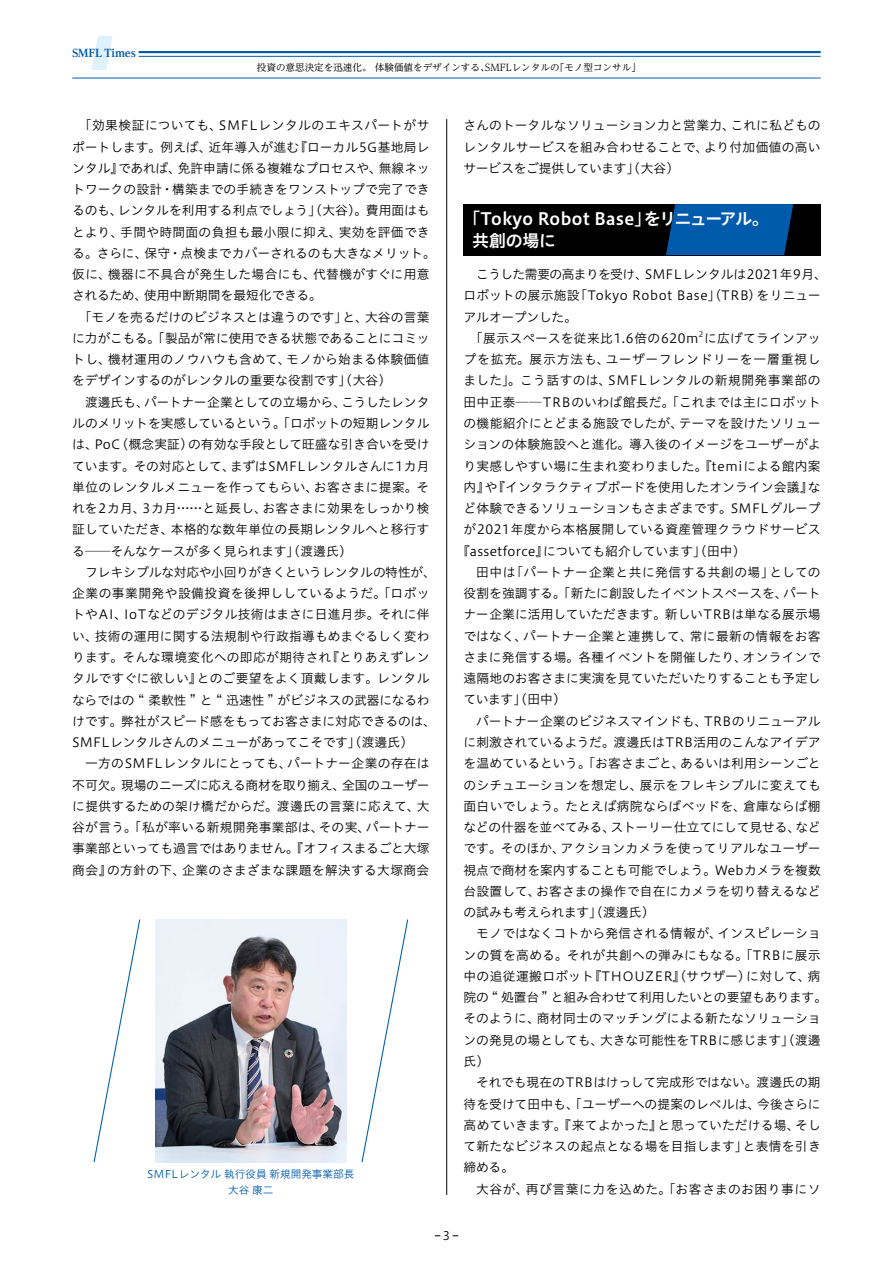
<style>
.page{position:relative;width:893px;height:1263px;background:#fff}
.page>*{position:absolute;margin:0;border:0;box-sizing:border-box;transform-origin:0 0}
.t1{font:16.95px/21.3px "Hiragino UD Sans Std N W6";color:#fff}
.t2{font:12.75px/21.3px "Hiragino UD Sans Std N W3";letter-spacing:.005em;color:#000;text-align:justify}
.t3{font:12.75px "Hiragino UD Sans Std N W3";letter-spacing:.03em;color:#000}
.t4{font:12.75px "Hiragino UD Sans Std N W3";letter-spacing:.025em;color:#000}
.t5{font:12.75px "Hiragino UD Sans Std N W3";letter-spacing:-.025em;color:#000}
.t6{font:12.75px "Hiragino UD Sans Std N W3";letter-spacing:-.015em;color:#000}
.t7{font:12.75px "Hiragino UD Sans Std N W3";letter-spacing:.035em;color:#000}
.t8{font:12.75px "Hiragino UD Sans Std N W3";letter-spacing:.045em;color:#000}
.t9{font:12.75px "Hiragino UD Sans Std N W3";letter-spacing:.04em;color:#000}
.t10{font:12.75px "Hiragino UD Sans Std N W3";letter-spacing:-.03em;color:#000}
.t11{font:12.75px "Hiragino UD Sans Std N W3";letter-spacing:-.035em;color:#000}
.t12{font:12.75px "Hiragino UD Sans Std N W3";letter-spacing:.07em;color:#000}
.t13{font:11.7px "Hiragino UD Sans Std N W3";color:#000}
.t14{font:10.65px/15.9px "Hiragino UD Sans Std N W3";color:#005bac;text-align:center}
.t15{font:800 10.65px "UD Reimin Pr 6 N";letter-spacing:-.03em;color:#005bac}
.t16{font:9.6px "UD Reimin Pr 6 N";color:#000}
.t17{font:7.5px "Hiragino UD Sans Std N W3";color:#000}
</style>
<div class="page">
<div style="left:463px;top:204px;width:358px;height:51px;background:#000"></div>
<svg style="left:666px;top:204px;width:127px;height:51px;background:#00549f"></svg>
<svg style="left:92px;top:36px;width:21px;height:34px"></svg>
<hr style="left:446px;top:119px;width:1px;height:1076px;background:#000">
<hr style="left:139px;top:51px;width:682px;height:2px;background:#005bac">
<hr style="left:139px;top:56px;width:682px;height:1px;background:#005bac">
<hr style="left:72px;top:78px;width:749px;height:1px;background:#005bac">
<img style="left:155px;top:919px;width:192px;height:243px">
<svg style="left:93px;top:919px;width:48px;height:244px"></svg>
<svg style="left:361px;top:919px;width:48px;height:244px"></svg>
<p class="t15" style="left:72px;top:44px;width:65px">SMFL Times</p>
<p class="t16" style="left:257px;top:59px;width:386px">投資の意思決定を迅速化。 体験価値をデザインする、SMFLレンタルの「モノ型コンサル」</p>
<p class="t9" style="left:79px;top:116px;width:352px">「効果検証についても、SMFLレンタルのエキスパートがサ</p>
<p class="t2" style="left:72px;top:135px;width:359px">ポートします。例えば、近年導入が進む『ローカル5G基地局レ</p>
<p class="t2" style="left:72px;top:157px;width:359px">ンタル』であれば、免許申請に係る複雑なプロセスや、無線ネッ</p>
<p class="t2" style="left:72px;top:178px;width:359px">トワークの設計・構築までの手続きをワンストップで完了でき</p>
<p class="t2" style="left:72px;top:199px;width:359px">るのも、レンタルを利用する利点でしょう」（大谷）。費用面はも</p>
<p class="t4" style="left:72px;top:222px;width:359px">とより、手間や時間面の負担も最小限に抑え、実効を評価でき</p>
<p class="t2" style="left:72px;top:242px;width:365px">る。さらに、保守・点検までカバーされるのも大きなメリット。</p>
<p class="t4" style="left:72px;top:265px;width:359px">仮に、機器に不具合が発生した場合にも、代替機がすぐに用意</p>
<p class="t2" style="left:72px;top:284px;width:251px">されるため、使用中断期間を最短化できる。</p>
<p class="t2" style="left:79px;top:305px;width:352px">「モノを売るだけのビジネスとは違うのです」と、大谷の言葉</p>
<p class="t2" style="left:72px;top:327px;width:359px">に力がこもる。「製品が常に使用できる状態であることにコミッ</p>
<p class="t3" style="left:72px;top:350px;width:359px">トし、機材運用のノウハウも含めて、モノから始まる体験価値</p>
<p class="t2" style="left:72px;top:369px;width:321px">をデザインするのがレンタルの重要な役割です」（大谷）</p>
<p class="t2" style="left:85px;top:391px;width:346px">渡邊氏も、パートナー企業としての立場から、こうしたレンタ</p>
<p class="t2" style="left:72px;top:412px;width:359px">ルのメリットを実感しているという。「ロボットの短期レンタル</p>
<p class="t2" style="left:72px;top:433px;width:359px">は、PoC（概念実証）の有効な手段として旺盛な引き合いを受け</p>
<p class="t2" style="left:72px;top:454px;width:359px">ています。その対応として、まずはSMFLレンタルさんに1カ月</p>
<p class="t3" style="left:72px;top:477px;width:359px">単位のレンタルメニューを作ってもらい、お客さまに提案。そ</p>
<p class="t2" style="left:72px;top:497px;width:359px">れを2カ月、3カ月……と延長し、お客さまに効果をしっかり検</p>
<p class="t2" style="left:72px;top:518px;width:359px">証していただき、本格的な数年単位の長期レンタルへと移行す</p>
<p class="t2" style="left:72px;top:539px;width:281px">る──そんなケースが多く見られます」（渡邊氏）</p>
<p class="t2" style="left:85px;top:561px;width:352px">フレキシブルな対応や小回りがきくというレンタルの特性が、</p>
<p class="t7" style="left:72px;top:584px;width:359px">企業の事業開発や設備投資を後押ししているようだ。「ロボッ</p>
<p class="t2" style="left:72px;top:603px;width:359px">トやAI、IoTなどのデジタル技術はまさに日進月歩。それに伴</p>
<p class="t2" style="left:72px;top:624px;width:359px">い、技術の運用に関する法規制や行政指導もめまぐるしく変わ</p>
<p class="t3" style="left:72px;top:647px;width:359px">ります。そんな環境変化への即応が期待され『とりあえずレン</p>
<p class="t3" style="left:72px;top:669px;width:359px">タルですぐに欲しい』とのご要望をよく頂戴します。レンタル</p>
<p class="t2" style="left:72px;top:688px;width:359px">ならではの “ 柔軟性 ” と “ 迅速性 ” がビジネスの武器になるわ</p>
<p class="t10" style="left:72px;top:711px;width:365px">けです。弊社がスピード感をもってお客さまに対応できるのは、</p>
<p class="t6" style="left:72px;top:733px;width:343px">SMFLレンタルさんのメニューがあってこそです」（渡邊氏）</p>
<p class="t2" style="left:85px;top:752px;width:346px">一方のSMFLレンタルにとっても、パートナー企業の存在は</p>
<p class="t11" style="left:72px;top:775px;width:359px">不可欠。現場のニーズに応える商材を取り揃え、全国のユーザー</p>
<p class="t4" style="left:72px;top:796px;width:359px">に提供するための架け橋だからだ。渡邊氏の言葉に応えて、大</p>
<p class="t2" style="left:72px;top:816px;width:359px">谷が言う。「私が率いる新規開発事業部は、その実、パートナー</p>
<p class="t5" style="left:72px;top:839px;width:359px">事業部といっても過言ではありません。『オフィスまるごと大塚</p>
<p class="t3" style="left:72px;top:860px;width:359px">商会』の方針の下、企業のさまざまな課題を解決する大塚商会</p>
<p class="t14" style="left:147px;top:1165px;width:209px">SMFLレンタル 執行役員 新規開発事業部長大谷 康二</p>
<p class="t13" style="left:443px;top:1227px;width:9px">3</p>
<p class="t2" style="left:463px;top:114px;width:359px">さんのトータルなソリューション力と営業力、これに私どものレンタルサービスを組み合わせることで、より付加価値の高いサービスをご提供しています」（大谷）</p>
<h1 class="t1" style="left:472px;top:207px;width:298px;text-indent:-9px">「Tokyo Robot Base」をリニューアル。共創の場に</h1>
<p class="t2" style="left:476px;top:263px;width:352px">こうした需要の高まりを受け、SMFLレンタルは2021年9月、</p>
<p class="t2" style="left:463px;top:284px;width:359px">ロボットの展示施設「Tokyo Robot Base」（TRB）をリニュー</p>
<p class="t2" style="left:463px;top:305px;width:115px">アルオープンした。</p>
<p class="t4" style="left:470px;top:328px;width:352px">「展示スペースを従来比1.6倍の620m に広げてラインアッ</p>
<p class="t17" style="left:699px;top:328px;width:6px">2</p>
<p class="t12" style="left:463px;top:350px;width:359px">プを拡充。展示方法も、ユーザーフレンドリーを一層重視し</p>
<p class="t8" style="left:463px;top:371px;width:359px">ました」。こう話すのは、SMFLレンタルの新規開発事業部の</p>
<p class="t3" style="left:463px;top:392px;width:359px">田中正泰──TRBのいわば館長だ。「これまでは主にロボット</p>
<p class="t3" style="left:463px;top:414px;width:359px">の機能紹介にとどまる施設でしたが、テーマを設けたソリュー</p>
<p class="t2" style="left:463px;top:433px;width:359px">ションの体験施設へと進化。導入後のイメージをユーザーがよ</p>
<p class="t2" style="left:463px;top:454px;width:359px">り実感しやすい場に生まれ変わりました。『temiによる館内案</p>
<p class="t2" style="left:463px;top:476px;width:359px">内』や『インタラクティブボードを使用したオンライン会議』な</p>
<p class="t2" style="left:463px;top:497px;width:359px">ど体験できるソリューションもさまざまです。SMFLグループ</p>
<p class="t2" style="left:463px;top:518px;width:359px">が2021年度から本格展開している資産管理クラウドサービス</p>
<p class="t2" style="left:457px;top:539px;width:290px">『assetforce』についても紹介しています」（田中）</p>
<p class="t9" style="left:476px;top:562px;width:346px">田中は「パートナー企業と共に発信する共創の場」としての</p>
<p class="t2" style="left:463px;top:582px;width:359px">役割を強調する。「新たに創設したイベントスペースを、パート</p>
<p class="t2" style="left:463px;top:603px;width:359px">ナー企業に活用していただきます。新しいTRBは単なる展示場</p>
<p class="t3" style="left:463px;top:626px;width:359px">ではなく、パートナー企業と連携して、常に最新の情報をお客</p>
<p class="t4" style="left:463px;top:647px;width:359px">さまに発信する場。各種イベントを開催したり、オンラインで</p>
<p class="t6" style="left:463px;top:669px;width:359px">遠隔地のお客さまに実演を見ていただいたりすることも予定し</p>
<p class="t2" style="left:463px;top:688px;width:104px">ています」（田中）</p>
<p class="t2" style="left:476px;top:709px;width:346px">パートナー企業のビジネスマインドも、TRBのリニューアル</p>
<p class="t2" style="left:463px;top:731px;width:359px">に刺激されているようだ。渡邊氏はTRB活用のこんなアイデア</p>
<p class="t2" style="left:463px;top:752px;width:359px">を温めているという。「お客さまごと、あるいは利用シーンごと</p>
<p class="t2" style="left:463px;top:773px;width:359px">のシチュエーションを想定し、展示をフレキシブルに変えても</p>
<p class="t2" style="left:463px;top:795px;width:359px">面白いでしょう。たとえば病院ならばベッドを、倉庫ならば棚</p>
<p class="t5" style="left:463px;top:818px;width:359px">などの什器を並べてみる、ストーリー仕立てにして見せる、など</p>
<p class="t3" style="left:463px;top:839px;width:359px">です。そのほか、アクションカメラを使ってリアルなユーザー</p>
<p class="t2" style="left:463px;top:858px;width:359px">視点で商材を案内することも可能でしょう。Webカメラを複数</p>
<p class="t2" style="left:463px;top:880px;width:359px">台設置して、お客さまの操作で自在にカメラを切り替えるなど</p>
<p class="t2" style="left:463px;top:901px;width:193px">の試みも考えられます」（渡邊氏）</p>
<p class="t4" style="left:476px;top:924px;width:346px">モノではなくコトから発信される情報が、インスピレーショ</p>
<p class="t7" style="left:463px;top:945px;width:359px">ンの質を高める。それが共創への弾みにもなる。「TRBに展示</p>
<p class="t3" style="left:463px;top:966px;width:359px">中の追従運搬ロボット『THOUZER』（サウザー）に対して、病</p>
<p class="t2" style="left:463px;top:986px;width:365px">院の “ 処置台 ” と組み合わせて利用したいとの要望もあります。</p>
<p class="t2" style="left:463px;top:1007px;width:359px">そのように、商材同士のマッチングによる新たなソリューショ</p>
<p class="t2" style="left:463px;top:1028px;width:359px">ンの発見の場としても、大きな可能性をTRBに感じます」（渡邊</p>
<p class="t2" style="left:463px;top:1050px;width:28px">氏）</p>
<p class="t2" style="left:476px;top:1071px;width:346px">それでも現在のTRBはけっして完成形ではない。渡邊氏の期</p>
<p class="t2" style="left:463px;top:1092px;width:359px">待を受けて田中も、「ユーザーへの提案のレベルは、今後さらに</p>
<p class="t2" style="left:463px;top:1113px;width:359px">高めていきます。『来てよかった』と思っていただける場、そし</p>
<p class="t2" style="left:463px;top:1135px;width:359px">て新たなビジネスの起点となる場を目指します」と表情を引き</p>
<p class="t2" style="left:463px;top:1156px;width:52px">締める。</p>
<p class="t8" style="left:476px;top:1179px;width:346px">大谷が、再び言葉に力を込めた。「お客さまのお困り事にソ</p>
</div>
